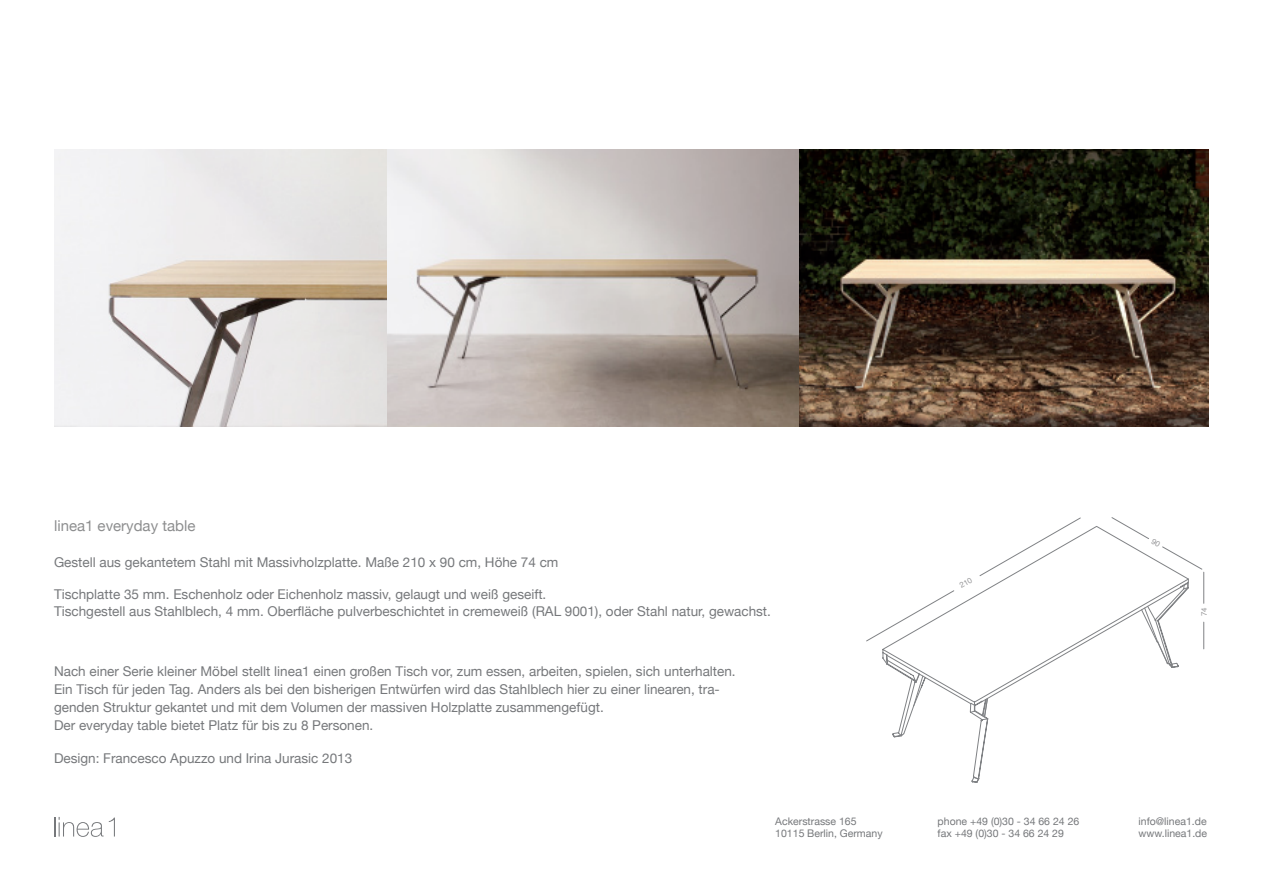
<style>
.page{position:relative;width:1263px;height:893px;background:#fff}
.page>*{position:absolute;margin:0;border:0;box-sizing:border-box;transform-origin:0 0}
.t1{font:15px "Helvetica Neue";color:#8d8e8f}
.t2{font:13.5px/18px "Helvetica Neue";color:#76787b}
.t3{font:10.5px/12px "Helvetica Neue";color:#76787b}
.t4{font:7.8px "Helvetica";color:#99999b}
</style>
<div class="page">
<svg style="left:54px;top:817px;width:61px;height:20px"></svg>
<img style="left:799px;top:150px;width:410px;height:276px">
<img style="left:387px;top:150px;width:412px;height:276px">
<img style="left:54px;top:150px;width:333px;height:276px">
<svg style="left:866px;top:517px;width:338px;height:266px"></svg>
<p class="t1" style="left:54px;top:517px;width:143px">linea1 everyday table</p>
<p class="t2" style="left:54px;top:553px;width:506px">Gestell aus gekantetem Stahl mit Massivholzplatte. Maße 210 x 90 cm, Höhe 74 cm</p>
<p class="t2" style="left:54px;top:586px;width:718px;line-height:16.2px">Tischplatte 35 mm. Eschenholz oder Eichenholz massiv, gelaugt und weiß geseift.<br>Tischgestell aus Stahlblech, 4 mm. Oberfläche pulverbeschichtet in cremeweiß (RAL 9001), oder Stahl natur, gewachst.</p>
<p class="t2" style="left:54px;top:662px;width:683px">Nach einer Serie kleiner Möbel stellt linea1 einen großen Tisch vor, zum essen, arbeiten, spielen, sich unterhalten.<br>Ein Tisch für jeden Tag. Anders als bei den bisherigen Entwürfen wird das Stahlblech hier zu einer linearen, tra&shy;genden Struktur gekantet und mit dem Volumen der massiven Holzplatte zusammengefügt.<br>Der everyday table bietet Platz für bis zu 8 Personen.</p>
<p class="t2" style="left:54px;top:749px;width:300px">Design: Francesco Apuzzo und Irina Jurasic 2013</p>
<p class="t4" style="left:1198px;top:616px;width:10px;rotate:-90deg">74</p>
<p class="t3" style="left:775px;top:815px;width:109px">Ackerstrasse 165<br>10115 Berlin, Germany</p>
<p class="t3" style="left:937px;top:815px;width:143px">phone +49 (0)30 - 34 66 24 26 fax +49 (0)30 - 34 66 24 29</p>
<p class="t3" style="left:1138px;top:815px;width:70px">info@linea1.de www.linea1.de</p>
</div>
